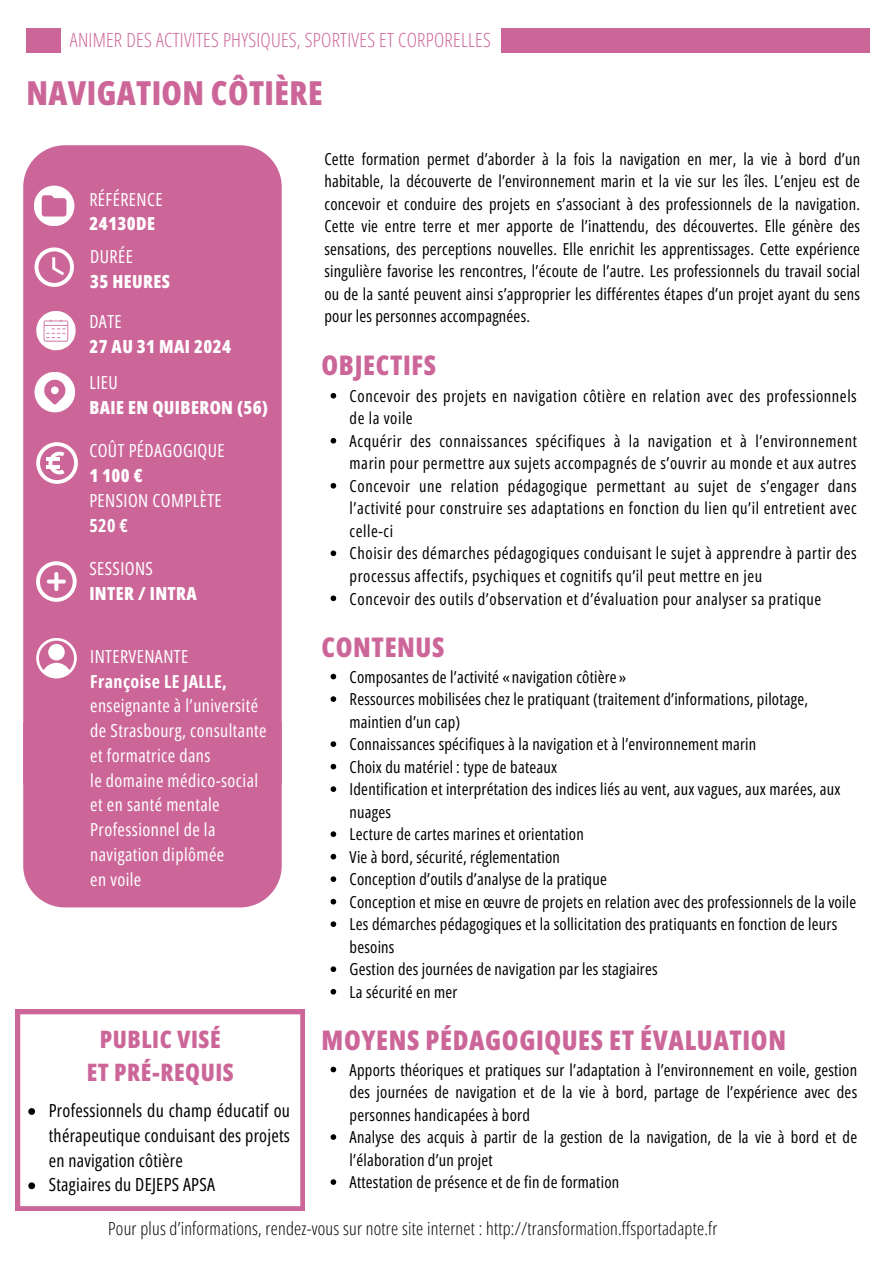
<style>
.page{position:relative;width:894px;height:1264px;background:#fff}
.page>*{position:absolute;margin:0;border:0;box-sizing:border-box;transform-origin:0 0}
.t1{font:800 33px "Open Sans Condensed";letter-spacing:.015em;color:#c69}
.t2{font:800 27px "Open Sans Condensed";letter-spacing:.025em;color:#c69}
.t3{font:800 24px "Open Sans Condensed";letter-spacing:.025em;color:#c69}
.t4{font:300 19.5px "Open Sans Condensed";letter-spacing:.015em;color:#c69}
.t5{font:18px/24.8px "Open Sans Condensed";letter-spacing:.025em;color:#fff}
.t6{font:18px/24.8px "Open Sans Condensed";letter-spacing:.015em;color:#000;text-align:justify}
.t7{font:300 18px "Open Sans Condensed";letter-spacing:.015em;color:#000}
.t8{font:800 18px "Open Sans Condensed";letter-spacing:.025em;color:#fff}
.t9{font:700 18px "Open Sans Condensed";color:#fff}
.t10{font:16.5px/22.5px "Open Sans Condensed";letter-spacing:.015em;color:#000}
.t11{font:16.5px/22.5px "Open Sans Condensed";letter-spacing:.035em;color:#000}
.s1{font-weight:700}
</style>
<div class="page">
<div style="left:23px;top:722px;width:258px;height:185px;background:#c69"></div>
<div style="left:23px;top:145px;width:258px;height:638px;background:#c69"></div>
<svg style="left:34px;top:186px;width:40px;height:40px"></svg>
<svg style="left:34px;top:247px;width:40px;height:40px"></svg>
<svg style="left:36px;top:311px;width:40px;height:39px"></svg>
<svg style="left:34px;top:372px;width:41px;height:40px"></svg>
<svg style="left:36px;top:442px;width:42px;height:42px"></svg>
<hr style="left:47px;top:457px;width:13px;height:4px;background:#fff">
<svg style="left:36px;top:561px;width:41px;height:41px"></svg>
<svg style="left:36px;top:638px;width:41px;height:40px"></svg>
<div style="left:48px;top:644px;width:17px;height:16px;background:#fff;border-radius:50%"></div>
<svg style="left:16px;top:1009px;width:289px;height:201px"></svg>
<svg style="left:330px;top:393px;width:6px;height:5px"></svg>
<svg style="left:330px;top:438px;width:6px;height:5px"></svg>
<svg style="left:330px;top:483px;width:6px;height:5px"></svg>
<svg style="left:330px;top:550px;width:6px;height:6px"></svg>
<svg style="left:330px;top:595px;width:6px;height:6px"></svg>
<svg style="left:28px;top:1108px;width:7px;height:6px"></svg>
<svg style="left:28px;top:1182px;width:7px;height:7px"></svg>
<svg style="left:330px;top:1066px;width:6px;height:6px"></svg>
<svg style="left:330px;top:1134px;width:6px;height:5px"></svg>
<svg style="left:330px;top:1179px;width:6px;height:5px"></svg>
<svg style="left:330px;top:673px;width:6px;height:6px"></svg>
<svg style="left:330px;top:696px;width:6px;height:6px"></svg>
<svg style="left:330px;top:741px;width:6px;height:6px"></svg>
<svg style="left:330px;top:763px;width:6px;height:6px"></svg>
<svg style="left:330px;top:786px;width:6px;height:6px"></svg>
<svg style="left:330px;top:831px;width:6px;height:6px"></svg>
<svg style="left:330px;top:853px;width:6px;height:6px"></svg>
<svg style="left:330px;top:876px;width:6px;height:6px"></svg>
<svg style="left:330px;top:898px;width:6px;height:6px"></svg>
<svg style="left:330px;top:921px;width:6px;height:6px"></svg>
<svg style="left:330px;top:966px;width:6px;height:6px"></svg>
<svg style="left:330px;top:988px;width:6px;height:6px"></svg>
<div style="left:501px;top:28px;width:367px;height:25px;background:#c69"></div>
<div style="left:26px;top:29px;width:35px;height:24px;background:#c69"></div>
<p class="t4" style="left:70px;top:26px;width:422px">ANIMER DES ACTIVITES PHYSIQUES, SPORTIVES ET CORPORELLES</p>
<p class="t1" style="left:26px;top:69px;width:298px">NAVIGATION CÔTIÈRE</p>
<p class="t5" style="left:89px;top:186px;width:75px">RÉFÉRENCE</p>
<p class="t8" style="left:89px;top:211px;width:67px">24130DE</p>
<p class="t5" style="left:90px;top:244px;width:44px">DURÉE</p>
<p class="t8" style="left:90px;top:269px;width:81px">35 HEURES</p>
<p class="t5" style="left:89px;top:309px;width:34px">DATE</p>
<p class="t8" style="left:89px;top:334px;width:143px">27 AU 31 MAI 2024</p>
<p class="t5" style="left:89px;top:369px;width:30px">LIEU</p>
<p class="t8" style="left:89px;top:394px;width:180px">BAIE EN QUIBERON (56)</p>
<p class="t5" style="left:89px;top:438px;width:137px">COÛT PÉDAGOGIQUE</p>
<p class="t8" style="left:89px;top:463px;width:55px">1100€</p>
<p class="t5" style="left:89px;top:487px;width:134px">PENSION COMPLÈTE</p>
<p class="t9" style="left:89px;top:512px;width:40px">520 €</p>
<p class="t5" style="left:89px;top:556px;width:65px">SESSIONS</p>
<p class="t8" style="left:89px;top:581px;width:109px">INTER / INTRA</p>
<p class="t5" style="left:90px;top:643px;width:99px">INTERVENANTE</p>
<p class="t5" style="left:90px;top:668px;width:178px"><span class="s1">Françoise LE JALLE, </span>enseignante à l’université de Strasbourg, consultante et formatrice dans</p>
<p class="t5" style="left:90px;top:767px;width:169px">le domaine médico-social</p>
<p class="t5" style="left:90px;top:792px;width:131px">et en santé mentale</p>
<p class="t5" style="left:90px;top:816px;width:136px">Professionnel de la navigation diplômée</p>
<p class="t5" style="left:90px;top:866px;width:53px">en voile</p>
<p class="t3" style="left:100px;top:1022px;width:122px">PUBLIC VISÉ</p>
<p class="t3" style="left:87px;top:1055px;width:149px">ET PRÉ-REQUIS</p>
<p class="t6" style="left:49px;top:1097px;width:242px">Professionnels du champ éducatif ou thérapeutique conduisant des projets en navigation côtière</p>
<p class="t6" style="left:49px;top:1171px;width:168px">Stagiaires du DEJEPS APSA</p>
<p class="t10" style="left:324px;top:147px;width:537px;text-align:justify">Cette formation permet d’aborder à la fois la navigation en mer, la vie à bord d’un habitable, la découverte de l’environnement marin et la vie sur les îles. L’enjeu est de concevoir et conduire des projets en s’associant à des professionnels de la navigation.<br>Cette vie entre terre et mer apporte de l’inattendu, des découvertes. Elle génère des sensations, des perceptions nouvelles. Elle enrichit les apprentissages. Cette expérience singulière favorise les rencontres, l’écoute de l’autre. Les professionnels du travail social ou de la santé peuvent ainsi s’approprier les différentes étapes d’un projet ayant du sens pour les personnes accompagnées.</p>
<p class="t2" style="left:321px;top:346px;width:116px">OBJECTIFS</p>
<p class="t11" style="left:349px;top:384px;width:508px">Concevoir des projets en navigation côtière en relation avec des professionnels de la voile</p>
<p class="t11" style="left:349px;top:429px;width:508px">Acquérir des connaissances spécifiques à la navigation et à l’environnement marin pour permettre aux sujets accompagnés de s’ouvrir au monde et aux autres</p>
<p class="t10" style="left:349px;top:474px;width:508px;text-align:justify">Concevoir une relation pédagogique permettant au sujet de s’engager dans l’activité pour construire ses adaptations en fonction du lien qu’il entretient avec celle-ci</p>
<p class="t11" style="left:349px;top:542px;width:508px">Choisir des démarches pédagogiques conduisant le sujet à apprendre à partir des processus affectifs, psychiques et cognitifs qu’il peut mettre en jeu</p>
<p class="t11" style="left:349px;top:587px;width:473px">Concevoir des outils d’observation et d’évaluation pour analyser sa pratique</p>
<p class="t2" style="left:321px;top:628px;width:124px">CONTENUS</p>
<p class="t10" style="left:349px;top:665px;width:278px">Composantes de l’activité «navigation côtière»</p>
<p class="t10" style="left:349px;top:687px;width:460px">Ressources mobilisées chez le pratiquant (traitement d’informations, pilotage, maintien d’un cap)</p>
<p class="t10" style="left:349px;top:732px;width:408px">Connaissances spécifiques à la navigation et à l’environnement marin</p>
<p class="t10" style="left:349px;top:755px;width:209px">Choix du matériel : type de bateaux</p>
<p class="t10" style="left:349px;top:777px;width:492px">Identification et interprétation des indices liés au vent, aux vagues, aux marées, aux nuages</p>
<p class="t10" style="left:349px;top:822px;width:235px">Lecture de cartes marines et orientation</p>
<p class="t10" style="left:349px;top:845px;width:212px">Vie à bord, sécurité, réglementation</p>
<p class="t10" style="left:349px;top:867px;width:259px">Conception d’outils d’analyse de la pratique</p>
<p class="t10" style="left:349px;top:890px;width:508px">Conception et mise en œuvre de projets en relation avec des professionnels de la voile</p>
<p class="t10" style="left:349px;top:912px;width:489px">Les démarches pédagogiques et la sollicitation des pratiquants en fonction de leurs besoins</p>
<p class="t10" style="left:349px;top:957px;width:309px">Gestion des journées de navigation par les stagiaires</p>
<p class="t10" style="left:349px;top:980px;width:109px">La sécurité en mer</p>
<p class="t2" style="left:321px;top:1020px;width:466px">MOYENS PÉDAGOGIQUES ET ÉVALUATION</p>
<p class="t10" style="left:349px;top:1058px;width:509px;text-align:justify">Apports théoriques et pratiques sur l’adaptation à l’environnement en voile, gestion des journées de navigation et de la vie à bord, partage de l’expérience avec des personnes handicapées à bord</p>
<p class="t10" style="left:349px;top:1125px;width:509px">Analyse des acquis à partir de la gestion de la navigation, de la vie à bord et de l’élaboration d’un projet</p>
<p class="t10" style="left:349px;top:1170px;width:271px">Attestation de présence et de fin de formation</p>
<p class="t7" style="left:108px;top:1215px;width:610px">Pour plus d’informations, rendez-vous sur notre site internet : http://transformation.ffsportadapte.fr</p>
</div>
